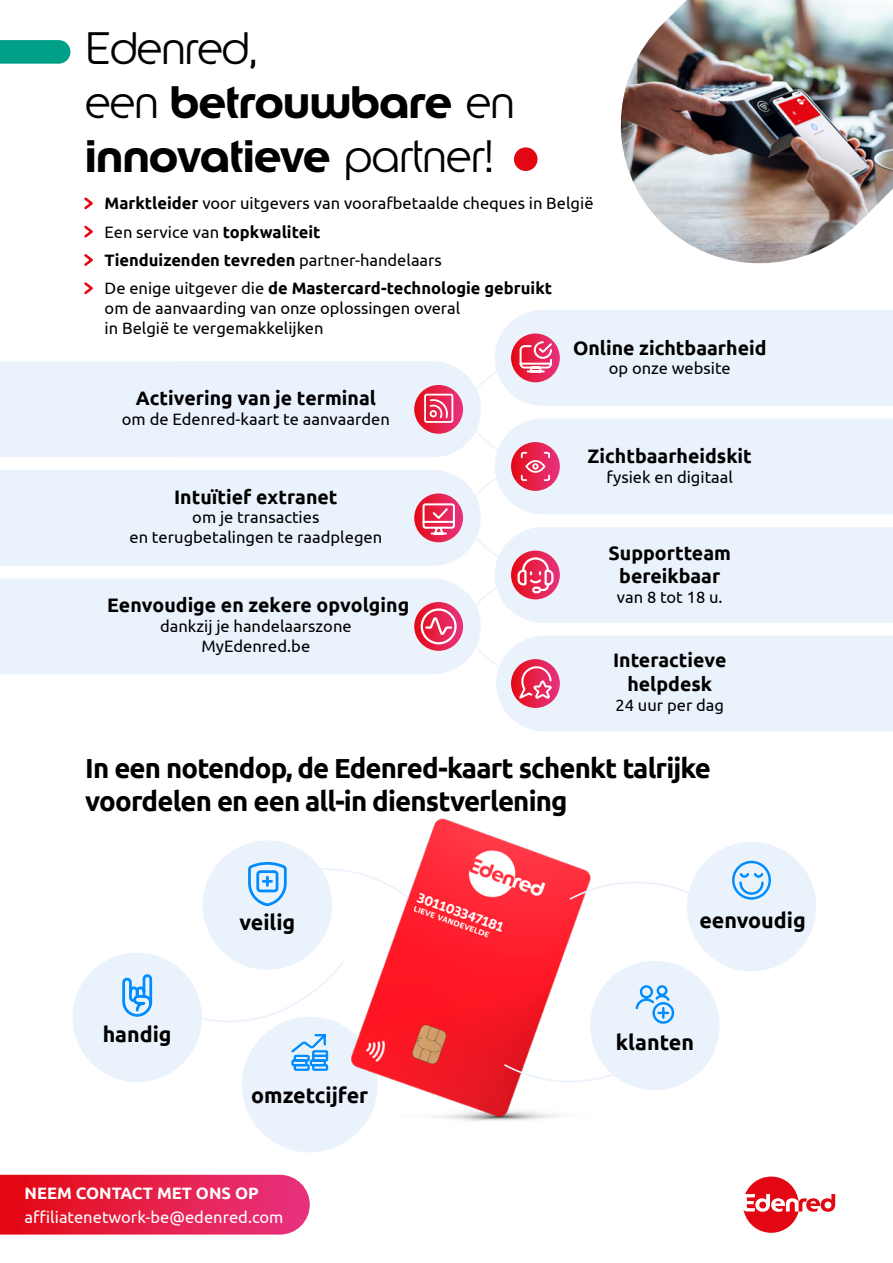
<style>
.page{position:relative;width:893px;height:1263px;background:#fff}
.page>*{position:absolute;margin:0;border:0;box-sizing:border-box;transform-origin:0 0}
.t1{font:700 45px/54px "Edenred";letter-spacing:-.01em;color:#000}
.t2{font:700 27.6px/33px "Ubuntu";letter-spacing:-.03em;color:#000}
.t3{font:700 21.45px "Ubuntu";color:#000}
.t4{font:700 19.5px/23.4px "Ubuntu";color:#000;text-align:center}
.t5{font:16.5px/28.3px "Ubuntu";color:#000}
.t6{font:16.5px "Ubuntu";color:#fff}
.t7{font:700 16.5px "Ubuntu";color:#fff}
.s1{font-weight:300}
.s2{font-weight:700}
</style>
<div class="page">
<div style="left:242px;top:1017px;width:136px;height:135px;background:#eaf3fc;border-radius:50%"></div>
<svg style="left:0;top:40px;width:70px;height:24px;background:#0ca38d"></svg>
<div style="left:514px;top:147px;width:23px;height:24px;background:#e30613;border-radius:50%"></div>
<svg style="left:84px;top:197px;width:9px;height:13px"></svg>
<svg style="left:84px;top:225px;width:9px;height:13px"></svg>
<svg style="left:84px;top:254px;width:9px;height:12px"></svg>
<svg style="left:84px;top:282px;width:9px;height:13px"></svg>
<svg style="left:0;top:1175px;width:310px;height:59px;background:#e6224b"></svg>
<svg style="left:193px;top:985px;width:112px;height:38px"></svg>
<div style="left:203px;top:840px;width:129px;height:130px;background:#eaf3fc;border-radius:50%"></div>
<div style="left:590px;top:961px;width:130px;height:129px;background:#eaf3fc;border-radius:50%"></div>
<img style="left:305px;top:818px;width:329px;height:324px">
<div style="left:72px;top:953px;width:130px;height:129px;background:#eaf3fc;border-radius:50%"></div>
<div style="left:687px;top:842px;width:129px;height:129px;background:#eaf3fc;border-radius:50%"></div>
<svg style="left:502px;top:1062px;width:132px;height:24px"></svg>
<svg style="left:568px;top:878px;width:124px;height:23px"></svg>
<svg style="left:248px;top:860px;width:163px;height:48px"></svg>
<svg style="left:732px;top:860px;width:39px;height:40px"></svg>
<svg style="left:635px;top:985px;width:40px;height:39px"></svg>
<svg style="left:291px;top:1032px;width:38px;height:40px"></svg>
<svg style="left:122px;top:974px;width:31px;height:43px"></svg>
<div style="left:0;top:361px;width:420px;height:96px;background:#eaf3fc"></div>
<svg style="left:414px;top:385px;width:49px;height:49px"></svg>
<div style="left:0;top:470px;width:420px;height:96px;background:#eaf3fc"></div>
<div style="left:0;top:579px;width:420px;height:95px;background:#eaf3fc"></div>
<svg style="left:414px;top:493px;width:49px;height:49px"></svg>
<svg style="left:414px;top:602px;width:49px;height:49px"></svg>
<img style="left:620px;top:0;width:273px;height:263px">
<svg style="left:420px;top:310px;width:473px;height:421px"></svg>
<svg style="left:743px;top:1176px;width:92px;height:57px"></svg>
<h1 class="t1" style="left:85px;top:21px;width:431px"><span class="s1">Edenred,<br>een</span> betrouwbare <span class="s1">en </span>innovatieve <span class="s1">partner!</span></h1>
<p class="t5" style="left:105px;top:189px;width:490px"><span class="s2">Marktleider</span> voor uitgevers van voorafbetaalde cheques in België Een service van <span class="s2">topkwaliteit<br>Tienduizenden tevreden</span> partner-handelaars<br>De enige uitgever die <span class="s2">de Mastercard-technologie gebruikt</span></p>
<p class="t5" style="left:105px;top:298px;width:357px;line-height:19.8px">om de aanvaarding van onze oplossingen overal in België te vergemakkelijken</p>
<p class="t4" style="left:136px;top:386px;width:242px">Activering van je terminal</p>
<p class="t5" style="left:122px;top:404px;width:269px">om de Edenred-kaart te aanvaarden</p>
<p class="t4" style="left:156px;top:398px;width:246px">avec les Ticket Restaurant</p>
<p class="t4" style="left:174px;top:485px;width:165px">Intuïtief extranet</p>
<p class="t5" style="left:129px;top:507px;width:254px;line-height:19.8px;text-align:center">om je transacties<br>en terugbetalingen te raadplegen</p>
<p class="t4" style="left:107px;top:593px;width:304px">Eenvoudige en zekere opvolging</p>
<p class="t5" style="left:160px;top:616px;width:193px;line-height:19.8px;text-align:center">dankzij je handelaarszone<br>MyEdenred.be</p>
<p class="t4" style="left:573px;top:336px;width:195px">Online zichtbaarheid</p>
<p class="t5" style="left:609px;top:354px;width:123px">op onze website</p>
<p class="t4" style="left:588px;top:444px;width:166px">Zichtbaarheidskit</p>
<p class="t5" style="left:606px;top:462px;width:128px">fysiek en digitaal</p>
<p class="t4" style="left:609px;top:541px;width:124px">Supportteam bereikbaar</p>
<p class="t5" style="left:617px;top:582px;width:107px">van 8 tot 18 u.</p>
<p class="t4" style="left:613px;top:648px;width:115px">Interactieve helpdesk</p>
<p class="t5" style="left:615px;top:690px;width:110px">24 uur per dag</p>
<h2 class="t2" style="left:85px;top:752px;width:627px">In een notendop, de Edenred-kaart schenkt talrijke voordelen en een all-in dienstverlening</h2>
<h3 class="t3" style="left:103px;top:1021px;width:71px">handig</h3>
<h3 class="t3" style="left:239px;top:909px;width:57px">veilig</h3>
<h3 class="t3" style="left:251px;top:1082px;width:119px">omzetcijfer</h3>
<p class="t7" style="left:25px;top:1183px;width:236px">NEEM CONTACT MET ONS OP</p>
<p class="t6" style="left:25px;top:1207px;width:260px">affiliatenetwork-be@edenred.com</p>
<h3 class="t3" style="left:699px;top:907px;width:108px">eenvoudig</h3>
<h3 class="t3" style="left:616px;top:1029px;width:80px">klanten</h3>
</div>
